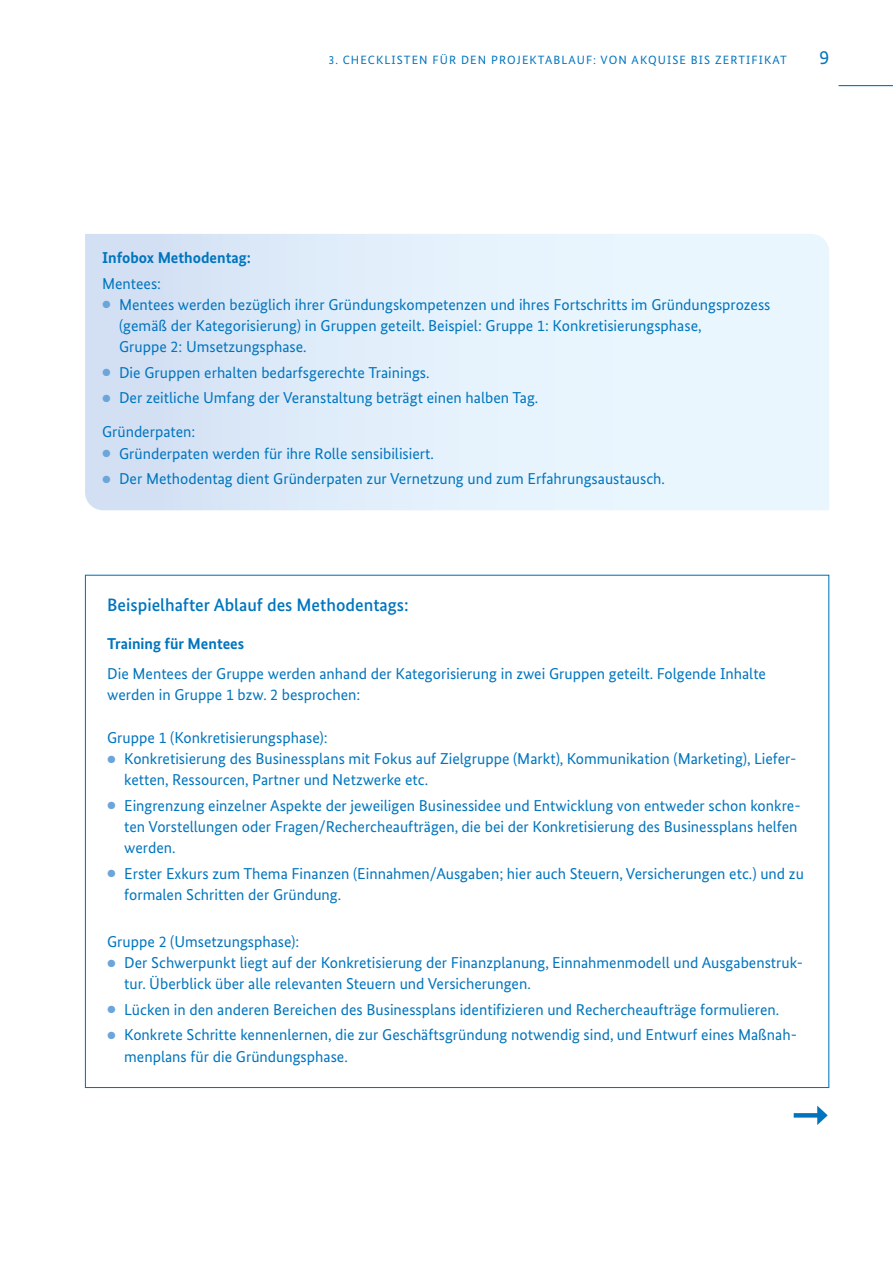
<style>
.page{position:relative;width:893px;height:1263px;background:#fff}
.page>*{position:absolute;margin:0;border:0;box-sizing:border-box;transform-origin:0 0}
.t1{font:19.5px "Bundes Sans";color:#0075be}
.t2{font:500 18px "Bundes Sans";color:#0075be}
.t3{font:15.75px/21.3px "Bundes Sans";color:#0075be}
.t4{font:700 15.75px "Bundes Sans";color:#0075be}
.t5{font:12px "Bundes Sans";letter-spacing:.09em;color:#0075be}
.s1{font-family:"European Pi Three";font-size:10.5px;color:#6ba6db}
</style>
<div class="page">
<hr style="left:838px;top:85px;width:55px;height:1px;background:#0075be">
<svg style="left:794px;top:1113px;width:23px;height:4px"></svg>
<svg style="left:817px;top:1106px;width:11px;height:19px"></svg>
<svg style="left:85px;top:234px;width:744px;height:276px;background:#e2eefa"></svg>
<p class="t5" style="left:329px;top:52px;width:460px">3. CHECKLISTEN FÜR DEN PROJEKTABLAUF: VON AKQUISE BIS ZERTIFIKAT</p>
<p class="t1" style="left:819px;top:45px;width:11px">9</p>
<p class="t4" style="left:102px;top:248px;width:150px">Infobox Methodentag:</p>
<p class="t3" style="left:102px;top:272px;width:61px">Mentees:</p>
<p class="t3" style="left:119px;top:294px;width:653px;text-indent:-17px"><span class="s1">•</span> Mentees werden bezüglich ihrer Gründungskompetenzen und ihres Fortschritts im Gründungsprozess (gemäß der Kategorisierung) in Gruppen geteilt. Beispiel: Gruppe 1: Konkretisierungsphase,<br>Gruppe 2: Umsetzungsphase.</p>
<p class="t3" style="left:102px;top:362px;width:329px"><span class="s1">•</span> Die Gruppen erhalten bedarfsgerechte Trainings.</p>
<p class="t3" style="left:102px;top:387px;width:438px"><span class="s1">•</span> Der zeitliche Umfang der Veranstaltung beträgt einen halben Tag.</p>
<p class="t3" style="left:102px;top:421px;width:95px">Gründerpaten:</p>
<p class="t3" style="left:102px;top:442px;width:333px"><span class="s1">•</span> Gründerpaten werden für ihre Rolle sensibilisiert.</p>
<p class="t3" style="left:102px;top:468px;width:564px"><span class="s1">•</span> Der Methodentag dient Gründerpaten zur Vernetzung und zum Erfahrungsaustausch.</p>
<h4 class="t2" style="left:107px;top:594px;width:303px">Beispielhafter Ablauf des Methodentags:</h4>
<p class="t4" style="left:107px;top:634px;width:139px">Training für Mentees</p>
<p class="t3" style="left:107px;top:663px;width:660px">Die Mentees der Gruppe werden anhand der Kategorisierung in zwei Gruppen geteilt. Folgende Inhalte werden in Gruppe 1 bzw. 2 besprochen:</p>
<p class="t3" style="left:107px;top:726px;width:222px">Gruppe 1 (Konkretisierungsphase):</p>
<p class="t3" style="left:124px;top:748px;width:674px;text-indent:-17px"><span class="s1">•</span> Konkretisierung des Businessplans mit Fokus auf Zielgruppe (Markt), Kommunikation (Marketing), Liefer&shy;ketten, Ressourcen, Partner und Netzwerke etc.</p>
<p class="t3" style="left:124px;top:795px;width:678px;text-indent:-17px"><span class="s1">•</span> Eingrenzung einzelner Aspekte der jeweiligen Businessidee und Entwicklung von entweder schon konkre&shy;ten Vorstellungen oder Fragen/Rechercheaufträgen, die bei der Konkretisierung des Businessplans helfen werden.</p>
<p class="t3" style="left:124px;top:863px;width:681px;text-indent:-17px"><span class="s1">•</span> Erster Exkurs zum Thema Finanzen (Einnahmen/Ausgaben; hier auch Steuern, Versicherungen etc.) und zu formalen Schritten der Gründung.</p>
<p class="t3" style="left:107px;top:931px;width:194px">Gruppe 2 (Umsetzungsphase):</p>
<p class="t3" style="left:124px;top:952px;width:681px;text-indent:-17px"><span class="s1">•</span> Der Schwerpunkt liegt auf der Konkretisierung der Finanzplanung, Einnahmenmodell und Ausgabenstruk&shy;tur. Überblick über alle relevanten Steuern und Versicherungen.</p>
<p class="t3" style="left:107px;top:999px;width:673px"><span class="s1">•</span> Lücken in den anderen Bereichen des Businessplans identifizieren und Rechercheaufträge formulieren.</p>
<p class="t3" style="left:124px;top:1024px;width:674px;text-indent:-17px"><span class="s1">•</span> Konkrete Schritte kennenlernen, die zur Geschäftsgründung notwendig sind, und Entwurf eines Maßnah&shy;menplans für die Gründungsphase.</p>
</div>
